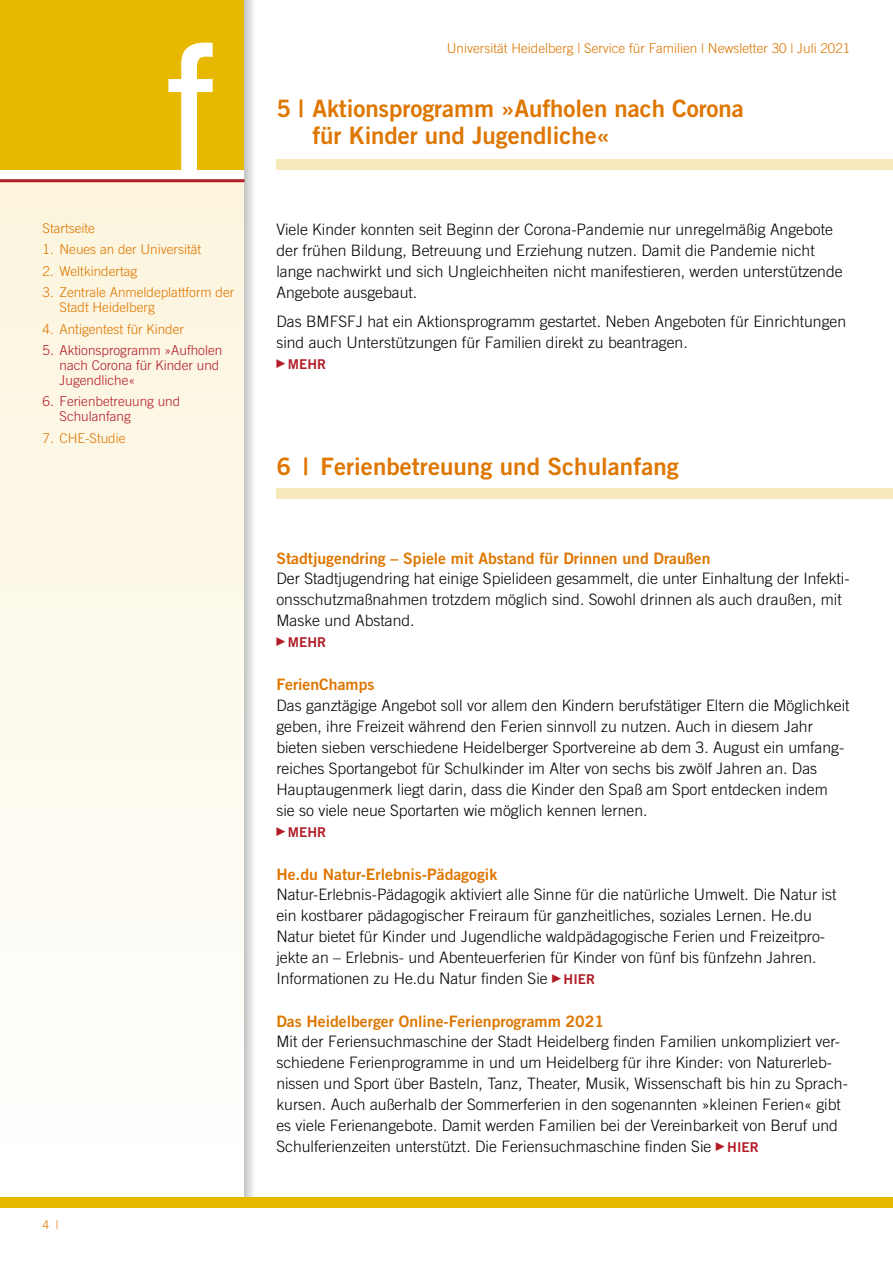
<style>
.page{position:relative;width:893px;height:1263px;background:#fff}
.page>*{position:absolute;margin:0;border:0;box-sizing:border-box;transform-origin:0 0}
.H1_Head_orange{font:24px/27px "Trade Gothic LT Std Bd 2";letter-spacing:-.005em;color:#de7600}
.Fließ{font:300 15.75px/21px "Trade Gothic LT Std";color:#000}
.H2_Subhead_orange{font:15.75px "Trade Gothic LT Std Bd 2";color:#de7600}
.Fließ_orange{font:300 13.5px/15px "Trade Gothic LT Std";color:#de7600}
.Fließ_orange-2{font:300 13.5px/15px "Trade Gothic LT Std";color:#b21c27}
.Fließ-2{font:13.5px "Trade Gothic LT Std Bd 2";color:#b21c27}
.t1{font:300 12px "Trade Gothic LT Std";color:#de7600}
.s1{font-family:"Trade Gothic LT Std Bd 2";font-weight:400;font-size:13.5px;color:#b21c27}
</style>
<div class="page">
<div style="left:0;top:181px;width:244px;height:1016px;background:linear-gradient(to bottom,#fcf4dd,#fff)"></div>
<div style="left:0;top:0;width:244px;height:170px;background:#e7b800"></div>
<svg style="left:244px;top:0;width:9px;height:1197px;background:#d9dada"></svg>
<hr style="left:0;top:179px;width:244px;height:3px;background:#b21c27">
<svg style="left:168px;top:43px;width:45px;height:127px"></svg>
<div style="left:0;top:1197px;width:893px;height:11px;background:#e7b800"></div>
<div style="left:276px;top:159px;width:617px;height:11px;background:#f8e9bc"></div>
<div style="left:276px;top:488px;width:617px;height:11px;background:#f8e9bc"></div>
<p class="Fließ_orange" style="left:43px;top:221px;width:54px">Startseite</p>
<p class="Fließ_orange" style="left:43px;top:242px;width:160px">1. Neues an der Universität</p>
<p class="Fließ_orange" style="left:43px;top:263px;width:96px">2. Weltkindertag</p>
<p class="Fließ_orange" style="left:60px;top:285px;width:176px;text-indent:-17px">3. Zentrale Anmeldeplattform der<br>Stadt Heidelberg</p>
<p class="Fließ_orange" style="left:43px;top:321px;width:143px">4. Antigentest für Kinder</p>
<p class="Fließ_orange-2" style="left:60px;top:342px;width:164px;text-indent:-17px">5. Aktionsprogramm »Aufholen nach Corona für Kinder und<br>Jugendliche«</p>
<p class="Fließ_orange-2" style="left:60px;top:394px;width:122px;text-indent:-17px">6. Ferienbetreuung und<br>Schulanfang</p>
<p class="Fließ_orange" style="left:43px;top:430px;width:85px">7. CHE-Studie</p>
<p class="t1" style="left:43px;top:1218px;width:18px">4 |</p>
<p class="Fließ_orange" style="left:447px;top:40px;width:405px">Universität Heidelberg | Service für Familien | Newsletter 30 | Juli 2021</p>
<p class="H1_Head_orange" style="left:312px;top:95px;width:433px;text-indent:-36px">5 | Aktionsprogramm »Aufholen nach Corona für Kinder und Jugendliche«</p>
<p class="Fließ" style="left:276px;top:218px;width:568px">Viele Kinder konnten seit Beginn der Corona-Pandemie nur unregelmäßig Angebote der frühen Bildung, Betreuung und Erziehung nutzen. Damit die Pandemie nicht lange nachwirkt und sich Ungleichheiten nicht manifestieren, werden unterstützende Angebote ausgebaut.</p>
<p class="Fließ" style="left:276px;top:311px;width:571px">Das BMFSFJ hat ein Aktionsprogramm gestartet. Neben Angeboten für Einrichtungen sind auch Unterstützungen für Familien direkt zu beantragen.</p>
<p class="Fließ-2" style="left:288px;top:356px;width:40px">MEHR</p>
<p class="H1_Head_orange" style="left:276px;top:452px;width:404px">6 | Ferienbetreuung und Schulanfang</p>
<p class="H2_Subhead_orange" style="left:276px;top:549px;width:436px">Stadtjugendring – Spiele mit Abstand für Drinnen und Draußen</p>
<p class="Fließ" style="left:276px;top:568px;width:575px">Der Stadtjugendring hat einige Spielideen gesammelt, die unter Einhaltung der Infekti&shy;onsschutzmaßnahmen trotzdem möglich sind. Sowohl drinnen als auch draußen, mit<br>Maske und Abstand.</p>
<p class="Fließ-2" style="left:288px;top:634px;width:40px">MEHR</p>
<p class="H2_Subhead_orange" style="left:276px;top:675px;width:100px">FerienChamps</p>
<p class="Fließ" style="left:276px;top:694px;width:575px">Das ganztägige Angebot soll vor allem den Kindern berufstätiger Eltern die Möglichkeit geben, ihre Freizeit während den Ferien sinnvoll zu nutzen. Auch in diesem Jahr bieten sieben verschiedene Heidelberger Sportvereine ab dem 3. August ein umfang&shy;reiches Sportangebot für Schulkinder im Alter von sechs bis zwölf Jahren an. Das Hauptaugenmerk liegt darin, dass die Kinder den Spaß am Sport entdecken indem sie so viele neue Sportarten wie möglich kennen lernen.</p>
<p class="Fließ-2" style="left:288px;top:823px;width:40px">MEHR</p>
<p class="H2_Subhead_orange" style="left:276px;top:864px;width:222px">He.du Natur-Erlebnis-Pädagogik</p>
<p class="Fließ" style="left:276px;top:883px;width:562px">Natur-Erlebnis-Pädagogik aktiviert alle Sinne für die natürliche Umwelt. Die Natur ist ein kostbarer pädagogischer Freiraum für ganzheitliches, soziales Lernen. He.du Natur bietet für Kinder und Jugendliche waldpädagogische Ferien und Freizeitpro&shy;jekte an – Erlebnis- und Abenteuerferien für Kinder von fünf bis fünfzehn Jahren.</p>
<p class="Fließ" style="left:276px;top:967px;width:320px">Informationen zu He.du Natur finden Sie <span class="s1">HIER</span></p>
<p class="H2_Subhead_orange" style="left:276px;top:1011px;width:329px">Das Heidelberger Online-Ferienprogramm 2021</p>
<p class="Fließ" style="left:276px;top:1031px;width:573px">Mit der Feriensuchmaschine der Stadt Heidelberg finden Familien unkompliziert ver&shy;schiedene Ferienprogramme in und um Heidelberg für ihre Kinder: von Naturerleb&shy;nissen und Sport über Basteln, Tanz, Theater, Musik, Wissenschaft bis hin zu Sprach&shy;kursen. Auch außerhalb der Sommerferien in den sogenannten »kleinen Ferien« gibt es viele Ferienangebote. Damit werden Familien bei der Vereinbarkeit von Beruf und Schulferienzeiten unterstützt. Die Feriensuchmaschine finden Sie <span class="s1">HIER</span></p>
</div>
